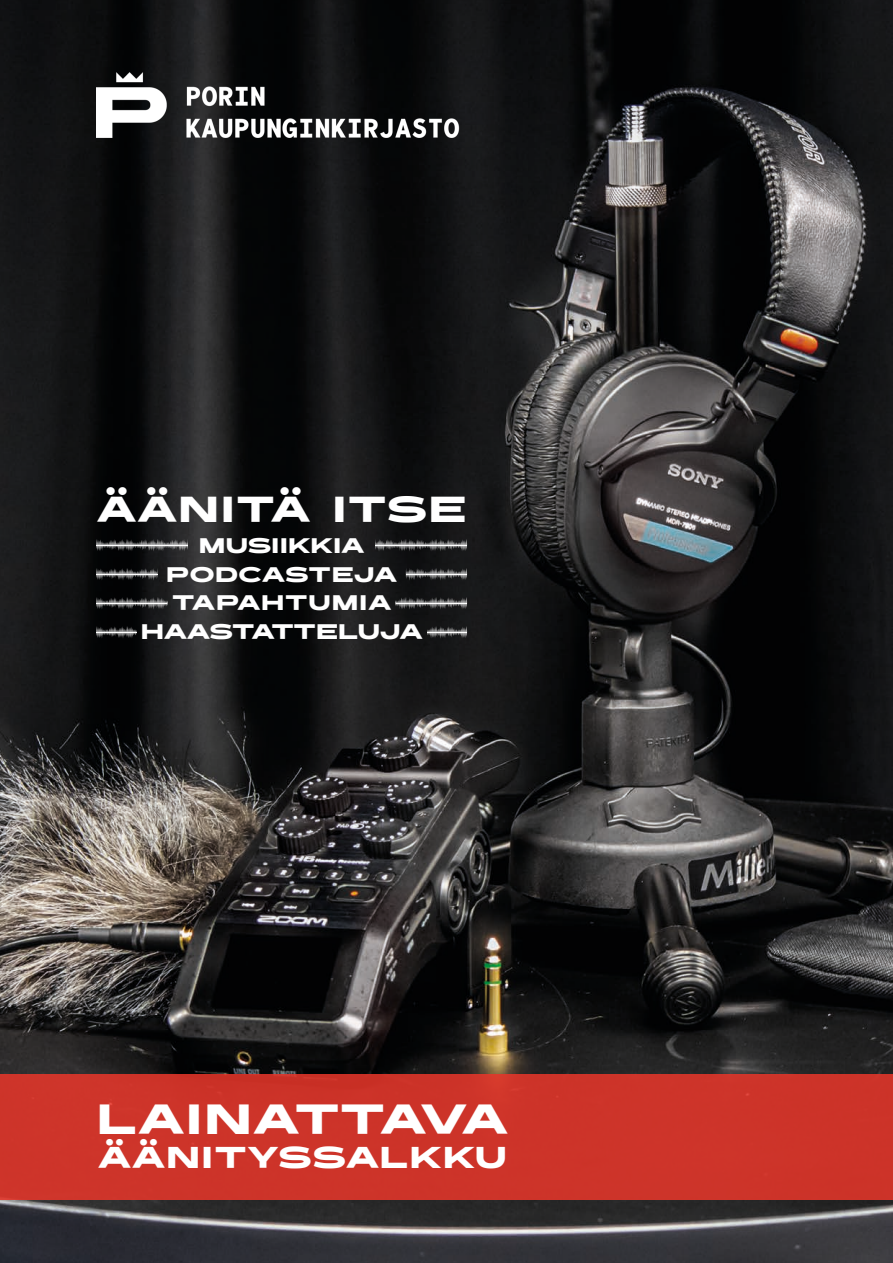
<style>
.page{position:relative;width:893px;height:1263px;background:#fff}
.page>*{position:absolute;margin:0;border:0;box-sizing:border-box;transform-origin:0 0}
.t1{font:700 42px "PORI Sans";letter-spacing:-.02em;color:#fff}
.t2{font:700 36px "PORI Sans";letter-spacing:.01em;color:#fff}
.t3{font:700 30px "PORI Sans";letter-spacing:.01em;color:#fff}
.t4{font:700 21px/28.5px "PORI Sans";letter-spacing:-.025em;color:#fff;text-align:center}
</style>
<div class="page">
<img style="left:0;top:0;width:893px;height:1263px">
<div style="left:0;top:1074px;width:893px;height:125px;background:#cd3429"></div>
<img style="left:96px;top:72px;width:369px;height:79px">
<svg style="left:96px;top:539px;width:93px;height:13px"></svg>
<svg style="left:96px;top:597px;width:72px;height:13px"></svg>
<svg style="left:396px;top:597px;width:72px;height:13px"></svg>
<svg style="left:96px;top:568px;width:62px;height:13px"></svg>
<svg style="left:96px;top:626px;width:41px;height:13px"></svg>
<svg style="left:427px;top:626px;width:41px;height:13px"></svg>
<svg style="left:406px;top:568px;width:62px;height:13px"></svg>
<svg style="left:375px;top:539px;width:93px;height:13px"></svg>
<p class="t2" style="left:96px;top:486px;width:372px">ÄÄNITÄ ITSE</p>
<p class="t4" style="left:140px;top:531px;width:284px">MUSIIKKIA<br>PODCASTEJA<br>TAPAHTUMIA<br>HAASTATTELUJA</p>
<p class="t1" style="left:96px;top:1093px;width:414px">LAINATTAVA</p>
<p class="t3" style="left:98px;top:1139px;width:411px">ÄÄNITYSSALKKU</p>
</div>
